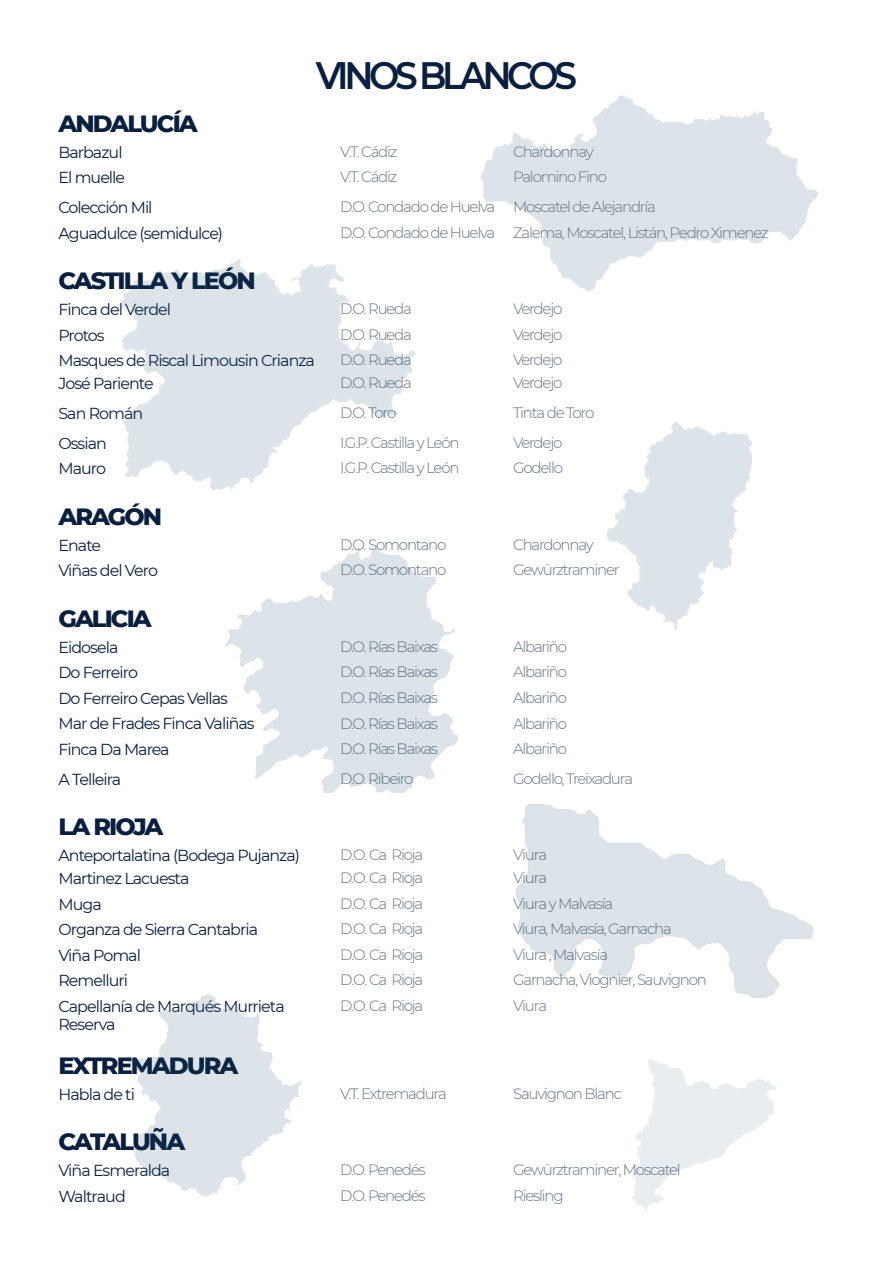
<style>
.page{position:relative;width:893px;height:1263px;background:#fff}
.page>*{position:absolute;margin:0;border:0;box-sizing:border-box;transform-origin:0 0}
.t1{font:600 38.1px "Montserrat";letter-spacing:-.12em;color:#081f3f;scale:.94 1}
.t2{font:800 24px "Montserrat";letter-spacing:-.08em;color:#081f3f}
.t3{font:15.9px/18px "Montserrat";letter-spacing:-.06em;color:#081f3f}
.t4{font:300 15px "Montserrat";letter-spacing:-.08em;color:#627483}
</style>
<div class="page">
<img style="left:480px;top:95px;width:339px;height:196px">
<img style="left:120px;top:259px;width:296px;height:231px">
<img style="left:607px;top:422px;width:145px;height:208px">
<img style="left:225px;top:548px;width:233px;height:245px">
<img style="left:515px;top:804px;width:299px;height:193px">
<img style="left:127px;top:994px;width:175px;height:202px">
<img style="left:632px;top:1059px;width:144px;height:151px">
<h1 class="t1" style="left:316px;top:49px;width:279px">VINOS BLANCOS</h1>
<h2 class="t2" style="left:58px;top:106px;width:141px">ANDALUCÍA</h2>
<p class="t3" style="left:58px;top:143px;width:66px">Barbazul</p>
<p class="t4" style="left:340px;top:141px;width:59px">V.T. Cádiz</p>
<p class="t4" style="left:513px;top:141px;width:82px">Chardonnay</p>
<p class="t3" style="left:58px;top:168px;width:68px">El muelle</p>
<p class="t4" style="left:340px;top:167px;width:59px">V.T. Cádiz</p>
<p class="t4" style="left:513px;top:167px;width:95px">Palomino Fino</p>
<p class="t3" style="left:58px;top:198px;width:96px">Colección Mil</p>
<p class="t4" style="left:340px;top:197px;width:317px">D.O. Condado de Huelva Moscatel de Alejandría</p>
<p class="t3" style="left:58px;top:223px;width:166px">Aguadulce (semidulce)</p>
<p class="t4" style="left:340px;top:222px;width:430px">D.O. Condado de Huelva Zalema, Moscatel, Listán, Pedro Ximenez</p>
<h2 class="t2" style="left:58px;top:263px;width:199px">CASTILLA Y LEÓN</h2>
<p class="t3" style="left:58px;top:300px;width:114px">Finca del Verdel</p>
<p class="t4" style="left:340px;top:299px;width:73px">D.O. Rueda</p>
<p class="t4" style="left:513px;top:299px;width:51px">Verdejo</p>
<p class="t3" style="left:58px;top:325px;width:48px">Protos</p>
<p class="t4" style="left:340px;top:324px;width:73px">D.O. Rueda</p>
<p class="t4" style="left:513px;top:324px;width:51px">Verdejo</p>
<p class="t3" style="left:58px;top:351px;width:258px">Masques de Riscal Limousin Crianza</p>
<p class="t4" style="left:340px;top:350px;width:73px">D.O. Rueda</p>
<p class="t4" style="left:513px;top:350px;width:51px">Verdejo</p>
<p class="t3" style="left:58px;top:374px;width:97px">José Pariente</p>
<p class="t4" style="left:340px;top:373px;width:73px">D.O. Rueda</p>
<p class="t4" style="left:513px;top:373px;width:51px">Verdejo</p>
<p class="t3" style="left:58px;top:404px;width:86px">San Román</p>
<p class="t4" style="left:340px;top:403px;width:58px">D.O. Toro</p>
<p class="t4" style="left:513px;top:403px;width:83px">Tinta de Toro</p>
<p class="t3" style="left:58px;top:433px;width:50px">Ossian</p>
<p class="t4" style="left:340px;top:432px;width:121px">I.G.P. Castilla y León</p>
<p class="t4" style="left:513px;top:432px;width:51px">Verdejo</p>
<p class="t3" style="left:58px;top:459px;width:49px">Mauro</p>
<p class="t4" style="left:340px;top:458px;width:121px">I.G.P. Castilla y León</p>
<p class="t4" style="left:513px;top:458px;width:51px">Godello</p>
<h2 class="t2" style="left:58px;top:498px;width:105px">ARAGÓN</h2>
<p class="t3" style="left:58px;top:536px;width:44px">Enate</p>
<p class="t4" style="left:340px;top:534px;width:108px">D.O. Somontano</p>
<p class="t4" style="left:513px;top:534px;width:82px">Chardonnay</p>
<p class="t3" style="left:58px;top:561px;width:101px">Viñas del Vero</p>
<p class="t4" style="left:340px;top:560px;width:108px">D.O. Somontano</p>
<p class="t4" style="left:513px;top:560px;width:108px">Gewürztraminer</p>
<h2 class="t2" style="left:58px;top:600px;width:95px">GALICIA</h2>
<p class="t3" style="left:58px;top:638px;width:62px">Eidosela</p>
<p class="t4" style="left:340px;top:636px;width:99px">D.O. Rías Baixas</p>
<p class="t4" style="left:513px;top:636px;width:56px">Albariño</p>
<p class="t3" style="left:58px;top:663px;width:81px">Do Ferreiro</p>
<p class="t4" style="left:340px;top:662px;width:99px">D.O. Rías Baixas</p>
<p class="t4" style="left:513px;top:662px;width:56px">Albariño</p>
<p class="t3" style="left:58px;top:689px;width:171px">Do Ferreiro Cepas Vellas</p>
<p class="t4" style="left:340px;top:687px;width:99px">D.O. Rías Baixas</p>
<p class="t4" style="left:513px;top:687px;width:56px">Albariño</p>
<p class="t3" style="left:58px;top:714px;width:198px">Mar de Frades Finca Valiñas</p>
<p class="t4" style="left:340px;top:713px;width:99px">D.O. Rías Baixas</p>
<p class="t4" style="left:513px;top:713px;width:56px">Albariño</p>
<p class="t3" style="left:58px;top:740px;width:113px">Finca Da Marea</p>
<p class="t4" style="left:340px;top:738px;width:99px">D.O. Rías Baixas</p>
<p class="t4" style="left:513px;top:738px;width:56px">Albariño</p>
<p class="t3" style="left:58px;top:769px;width:64px">A Telleira</p>
<p class="t4" style="left:340px;top:768px;width:75px">D.O. Ribeiro</p>
<p class="t4" style="left:513px;top:768px;width:121px">Godello, Treixadura</p>
<h2 class="t2" style="left:58px;top:809px;width:106px">LA RIOJA</h2>
<p class="t3" style="left:58px;top:846px;width:243px">Anteportalatina (Bodega Pujanza)</p>
<p class="t4" style="left:340px;top:845px;width:85px">D.O. Ca Rioja</p>
<p class="t4" style="left:513px;top:845px;width:36px">Viura</p>
<p class="t3" style="left:58px;top:869px;width:132px">Martinez Lacuesta</p>
<p class="t4" style="left:340px;top:868px;width:85px">D.O. Ca Rioja</p>
<p class="t4" style="left:513px;top:868px;width:36px">Viura</p>
<p class="t3" style="left:58px;top:894px;width:45px">Muga</p>
<p class="t4" style="left:340px;top:893px;width:85px">D.O. Ca Rioja</p>
<p class="t4" style="left:513px;top:893px;width:102px">Viura y Malvasía</p>
<p class="t3" style="left:58px;top:920px;width:201px">Organza de Sierra Cantabria</p>
<p class="t4" style="left:340px;top:919px;width:85px">D.O. Ca Rioja</p>
<p class="t4" style="left:513px;top:919px;width:160px">Viura, Malvasía, Garnacha</p>
<p class="t3" style="left:58px;top:945px;width:84px">Viña Pomal</p>
<p class="t4" style="left:340px;top:944px;width:85px">D.O. Ca Rioja</p>
<p class="t4" style="left:513px;top:944px;width:97px">Viura , Malvasía</p>
<p class="t3" style="left:58px;top:971px;width:71px">Remelluri</p>
<p class="t4" style="left:340px;top:970px;width:85px">D.O. Ca Rioja</p>
<p class="t4" style="left:513px;top:970px;width:195px">Garnacha, Viognier, Sauvignon</p>
<p class="t3" style="left:58px;top:996px;width:228px">Capellanía de Marqués Murrieta<br>Reserva</p>
<p class="t4" style="left:340px;top:995px;width:85px">D.O. Ca Rioja</p>
<p class="t4" style="left:513px;top:995px;width:36px">Viura</p>
<h2 class="t2" style="left:58px;top:1047px;width:181px">EXTREMADURA</h2>
<p class="t3" style="left:58px;top:1084px;width:78px">Habla de ti</p>
<p class="t4" style="left:340px;top:1083px;width:108px">V.T. Extremadura</p>
<p class="t4" style="left:513px;top:1083px;width:110px">Sauvignon Blanc</p>
<h2 class="t2" style="left:58px;top:1124px;width:128px">CATALUÑA</h2>
<p class="t3" style="left:58px;top:1161px;width:113px">Viña Esmeralda</p>
<p class="t4" style="left:340px;top:1160px;width:87px">D.O. Penedés</p>
<p class="t4" style="left:513px;top:1160px;width:169px">Gewürztraminer, Moscatel</p>
<p class="t3" style="left:58px;top:1186px;width:69px">Waltraud</p>
<p class="t4" style="left:340px;top:1185px;width:87px">D.O. Penedés</p>
<p class="t4" style="left:513px;top:1185px;width:52px">Riesling</p>
</div>
